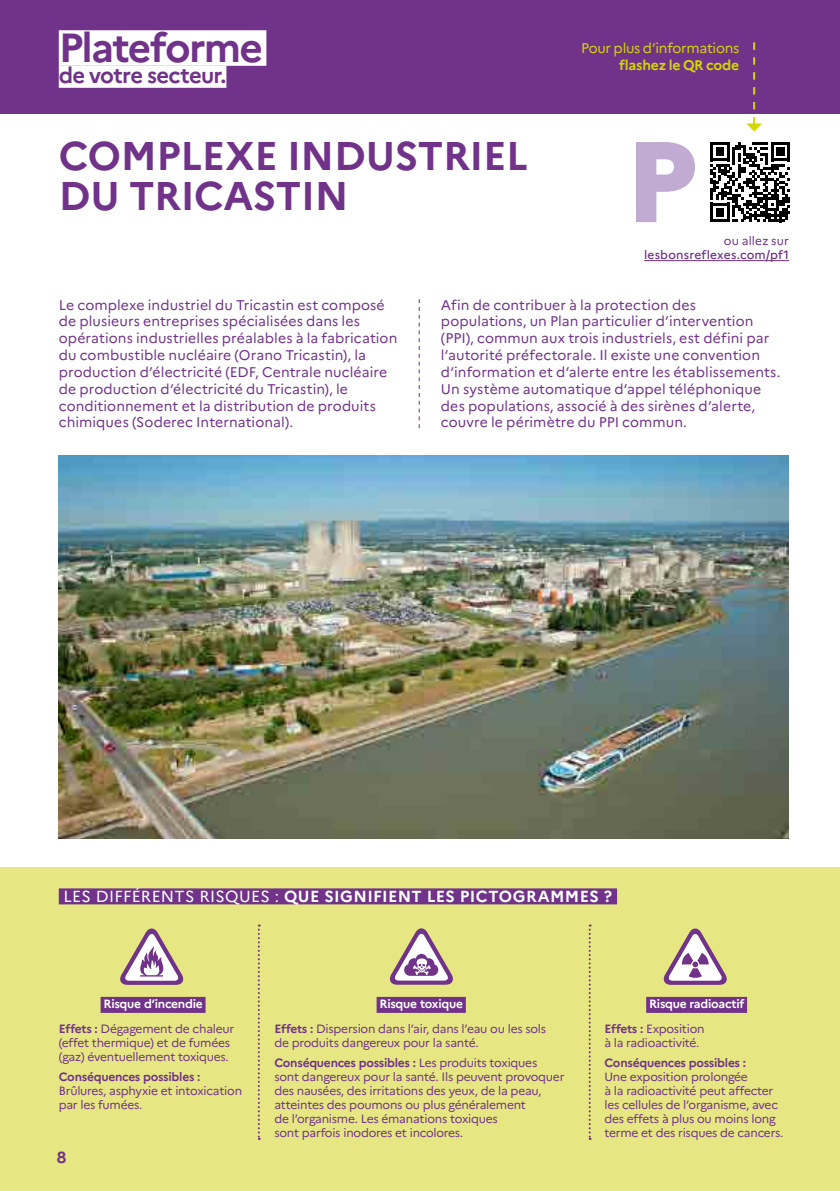
<style>
.page{position:relative;width:840px;height:1191px;background:#fff}
.page>*{position:absolute;margin:0;border:0;box-sizing:border-box;transform-origin:0 0}
.Entreprise_T{font:800 114.4px "Marianne";color:#c2abd3}
.t1{font:700 40.6px "Marianne";letter-spacing:-.04em;color:#71328a}
.Nom_Entreprise_Plateforme{font:700 40px/40px "Marianne";letter-spacing:-.01em;color:#71328a}
.t2{font:700 22px "Marianne";letter-spacing:-.03em;color:#71328a}
.t3{font:700 16px "Marianne";letter-spacing:.025em;color:#fff}
.t4{font:700 16px "Marianne";color:#71328a}
.Texte_Explication_Plateforme{font:14px/16.8px "Marianne";letter-spacing:.005em;color:#71328a}
.t5{font:14px "Marianne";letter-spacing:-.02em;color:#d3d800}
.t6{font:700 14px "Marianne";letter-spacing:-.015em;color:#d3d800}
.Explication_picto{font:12px/14px "Marianne";letter-spacing:-.02em;color:#71328a}
.Titre_picto{font:700 12px "Marianne";letter-spacing:-.02em;color:#fff}
.Sit_QR_code{font:500 12px "Marianne";letter-spacing:.015em;color:#71328a}
.Texte_QR_Code{font:12px "Marianne";letter-spacing:.01em;color:#71328a}
.s1{font-weight:400}
.s2{font-weight:700}
</style>
<div class="page">
<div style="left:0;top:867px;width:839px;height:324px;background:#e6e783"></div>
<div style="left:0;top:0;width:839px;height:113px;background:#71328a"></div>
<div style="left:59px;top:30px;width:207px;height:36px;background:#fff"></div>
<div style="left:59px;top:66px;width:167px;height:22px;background:#fff"></div>
<div style="left:59px;top:888px;width:557px;height:16px;background:#71328a"></div>
<svg style="left:663px;top:928px;width:64px;height:56px"></svg>
<svg style="left:120px;top:928px;width:64px;height:57px"></svg>
<svg style="left:390px;top:928px;width:63px;height:56px"></svg>
<svg style="left:588px;top:924px;width:2px;height:216px"></svg>
<svg style="left:258px;top:924px;width:2px;height:216px"></svg>
<div style="left:645px;top:997px;width:101px;height:16px;background:#71328a"></div>
<div style="left:100px;top:997px;width:105px;height:16px;background:#71328a"></div>
<div style="left:376px;top:997px;width:89px;height:16px;background:#71328a"></div>
<svg style="left:746px;top:42px;width:15px;height:89px"></svg>
<img style="left:59px;top:455px;width:729px;height:383px">
<svg style="left:418px;top:299px;width:1px;height:129px"></svg>
<svg style="left:710px;top:142px;width:79px;height:80px"></svg>
<hr style="left:643px;top:260px;width:145px;height:1px;background:#71328a">
<p class="t1" style="left:59px;top:23px;width:206px">Plateforme</p>
<p class="t2" style="left:59px;top:61px;width:169px">de votre secteur.</p>
<p class="Nom_Entreprise_Plateforme" style="left:59px;top:136px;width:470px">COMPLEXE INDUSTRIEL<br>DU TRICASTIN</p>
<p class="t5" style="left:580px;top:39px;width:160px">Pour plus d’informations</p>
<p class="t6" style="left:618px;top:56px;width:122px">flashez le QR code</p>
<p class="Entreprise_T" style="left:624px;top:112px;width:73px">P</p>
<p class="Texte_QR_Code" style="left:723px;top:233px;width:66px">ou allez sur</p>
<p class="Sit_QR_code" style="left:643px;top:247px;width:146px">lesbonsreflexes.com/pf1</p>
<p class="Texte_Explication_Plateforme" style="left:59px;top:296px;width:340px">Le complexe industriel du Tricastin est composé de plusieurs entreprises spécialisées dans les opérations industrielles préalables à la fabrication du combustible nucléaire (Orano Tricastin), la production d’électricité (EDF, Centrale nucléaire de production d’électricité du Tricastin), le conditionnement et la distribution de produits chimiques (Soderec International).</p>
<p class="Texte_Explication_Plateforme" style="left:440px;top:296px;width:341px">Afin de contribuer à la protection des populations, un Plan particulier d’intervention (PPI), commun aux trois industriels, est défini par l’autorité préfectorale. Il existe une convention d’information et d’alerte entre les établissements.<br>Un système automatique d’appel téléphonique des populations, associé à des sirènes d’alerte, couvre le périmètre du PPI commun.</p>
<p class="t3" style="left:63px;top:887px;width:550px"><span class="s1">LES DIFFÉRENTS RISQUES :</span> QUE SIGNIFIENT LES PICTOGRAMMES ?</p>
<p class="Titre_picto" style="left:103px;top:996px;width:101px">Risque d’incendie</p>
<p class="Explication_picto" style="left:59px;top:1022px;width:177px"><span class="s2">Effets :</span> Dégagement de chaleur (effet thermique) et de fumées (gaz) éventuellement toxiques.</p>
<p class="Explication_picto" style="left:59px;top:1069px;width:185px"><span class="s2">Conséquences possibles :<br></span>Brûlures, asphyxie et intoxication par les fumées.</p>
<p class="t4" style="left:57px;top:1147px;width:11px">8</p>
<p class="Titre_picto" style="left:379px;top:996px;width:85px">Risque toxique</p>
<p class="Explication_picto" style="left:274px;top:1022px;width:273px"><span class="s2">Effets :</span> Dispersion dans l’air, dans l’eau ou les sols de produits dangereux pour la santé.</p>
<p class="Explication_picto" style="left:274px;top:1055px;width:291px"><span class="s2">Conséquences possibles :</span> Les produits toxiques sont dangereux pour la santé. Ils peuvent provoquer des nausées, des irritations des yeux, de la peau, atteintes des poumons ou plus généralement<br>de l’organisme. Les émanations toxiques<br>sont parfois inodores et incolores.</p>
<p class="Titre_picto" style="left:648px;top:996px;width:97px">Risque radioactif</p>
<p class="Explication_picto" style="left:604px;top:1022px;width:102px"><span class="s2">Effets :</span> Exposition à la radioactivité.</p>
<p class="Explication_picto" style="left:604px;top:1055px;width:180px"><span class="s2">Conséquences possibles :<br></span>Une exposition prolongée<br>à la radioactivité peut affecter les cellules de l’organisme, avec des effets à plus ou moins long terme et des risques de cancers.</p>
</div>
